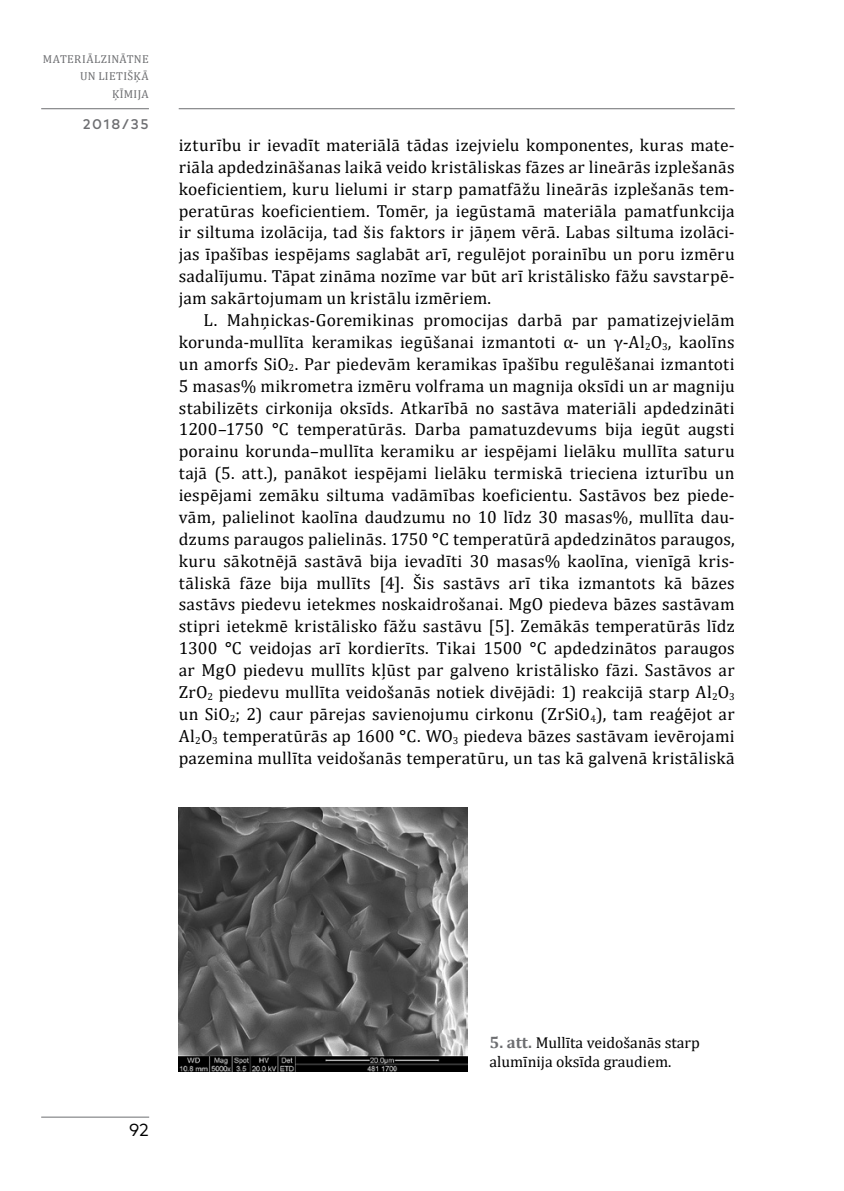
<style>
.page{position:relative;width:844px;height:1191px;background:#fff}
.page>*{position:absolute;margin:0;border:0;box-sizing:border-box;transform-origin:0 0}
.t1{font:17.5px/21.9px "Cambria";letter-spacing:.02em;color:#000;text-align:justify}
.t2{font:17.5px "Mark Pro";color:#000}
.t3{font:15.75px/19.2px "Cambria";color:#000}
.t4{font:500 14px "Mark Pro";letter-spacing:.125em;color:#6d6e71}
.t5{font:11.55px/17.5px "Cambria";letter-spacing:.035em;color:#6d6e71;text-align:right}
.s1{font-weight:700}
.s2{font-weight:700;font-size:16.62px;color:#6d6e71}
</style>
<div class="page">
<hr style="left:41px;top:108px;width:108px;height:1px;background:#6d6e71">
<hr style="left:41px;top:1116px;width:108px;height:1px;background:#6d6e71">
<hr style="left:179px;top:108px;width:555px;height:1px;background:#6d6e71">
<img style="left:179px;top:807px;width:289px;height:264px">
<p class="t5" style="left:43px;top:50px;width:107px">MATERIĀLZINĀTNE<br>UN LIETIŠĶĀ<br>ĶĪMIJA</p>
<p class="t4" style="left:83px;top:113px;width:68px">2018/35</p>
<p class="t1" style="left:179px;top:134px;width:557px">izturību ir ievadīt materiālā tādas izejvielu komponentes, kuras mate&shy;riāla apdedzināšanas laikā veido kristāliskas fāzes ar lineārās izplešanās koeficientiem, kuru lielumi ir starp pamatfāžu lineārās izplešanās tem&shy;peratūras koeficientiem. Tomēr, ja iegūstamā materiāla pamatfunkcija ir siltuma izolācija, tad šis faktors ir jāņem vērā. Labas siltuma izolāci&shy;jas īpašības iespējams saglabāt arī, regulējot porainību un poru izmēru sadalījumu. Tāpat zināma nozīme var būt arī kristālisko fāžu savstarpē&shy;jam sakārtojumam un kristālu izmēriem.</p>
<p class="t1" style="left:179px;top:309px;width:557px;text-indent:25px">L. Mahņickas-Goremikinas promocijas darbā par pamatizejvielām korunda-mullīta keramikas iegūšanai izmantoti α- un γ-Al<sub>2</sub>O<sub>3</sub>, kaolīns un amorfs SiO<sub>2</sub>. Par piedevām keramikas īpašību regulēšanai izmantoti 5 masas% mikrometra izmēru volframa un magnija oksīdi un ar magniju stabilizēts cirkonija oksīds. Atkarībā no sastāva materiāli apdedzināti 1200–1750 <span class="s1">°</span>C temperatūrās. Darba pamatuzdevums bija iegūt augsti porainu korunda–mullīta keramiku ar iespējami lielāku mullīta saturu tajā (5. att.), panākot iespējami lielāku termiskā trieciena izturību un iespējami zemāku siltuma vadāmības koeficientu. Sastāvos bez piede&shy;vām, palielinot kaolīna daudzumu no 10 līdz 30 masas%, mullīta dau&shy;dzums paraugos palielinās. 1750 <span class="s1">°</span>C temperatūrā apdedzinātos paraugos, kuru sākotnējā sastāvā bija ievadīti 30 masas% kaolīna, vienīgā kris&shy;tāliskā fāze bija mullīts [4]. Šis sastāvs arī tika izmantots kā bāzes sastāvs piedevu ietekmes noskaidrošanai. MgO piedeva bāzes sastāvam stipri ietekmē kristālisko fāžu sastāvu [5]. Zemākās temperatūrās līdz 1300 <span class="s1">°</span>C veidojas arī kordierīts. Tikai 1500 <span class="s1">°</span>C apdedzinātos paraugos ar MgO piedevu mullīts kļūst par galveno kristālisko fāzi. Sastāvos ar ZrO<sub>2</sub> piedevu mullīta veidošanās notiek divējādi: 1) reakcijā starp Al<sub>2</sub>O<sub>3 </sub>un SiO<sub>2</sub>; 2) caur pārejas savienojumu cirkonu (ZrSiO<sub>4</sub>), tam reaģējot ar Al<sub>2</sub>O<sub>3</sub> temperatūrās ap 1600 <span class="s1">°</span>C. WO<sub>3</sub> piedeva bāzes sastāvam ievērojami pazemina mullīta veidošanās temperatūru, un tas kā galvenā kristāliskā</p>
<p class="t2" style="left:129px;top:1116px;width:21px">92</p>
<p class="t3" style="left:489px;top:1033px;width:212px"><span class="s2">5. att.</span> Mullīta veidošanās starp alumīnija oksīda graudiem.</p>
</div>
